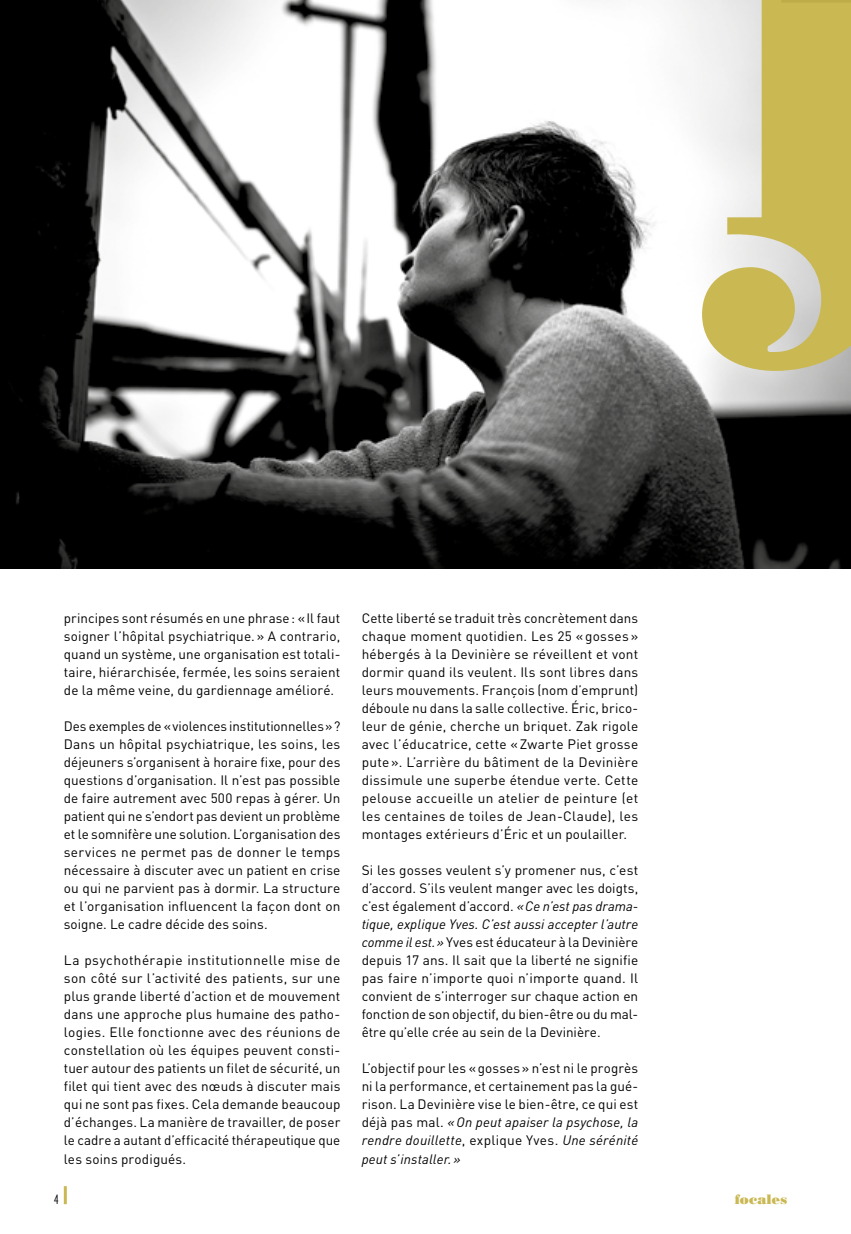
<style>
.page{position:relative;width:851px;height:1234px;background:#fff}
.page>*{position:absolute;margin:0;border:0;box-sizing:border-box;transform-origin:0 0}
.t1{font:13.5px/18px "DIN";letter-spacing:.01em;color:#000;text-align:justify}
.t2{font:13.5px "Bodoni Poster";letter-spacing:.01em;color:#cab853}
.t3{font:300 extra-condensed 13.5px "Interstate";color:#000}
.s1{font-style:italic}
</style>
<div class="page">
<img style="left:0;top:0;width:850px;height:568px">
<svg style="left:702px;top:0;width:148px;height:371px"></svg>
<svg style="left:781px;top:0;width:69px;height:299px;background:#caba5c"></svg>
<hr style="left:64px;top:1185px;width:3px;height:18px;background:#cab853">
<p class="t1" style="left:64px;top:609px;width:278px">principes sont résumés en une phrase: «Il faut soigner l’hôpital psychiatrique.» A contrario, quand un système, une organisation est totali&shy;taire, hiérarchisée, fermée, les soins seraient de la même veine, du gardiennage amélioré.</p>
<p class="t1" style="left:64px;top:717px;width:278px">Des exemples de «violences institutionnelles»?<br>Dans un hôpital psychiatrique, les soins, les déjeuners s’organisent à horaire fixe, pour des questions d’organisation. Il n’est pas possible de faire autrement avec 500 repas à gérer. Un patient qui ne s’endort pas devient un problème et le somnifère une solution. L’organisation des services ne permet pas de donner le temps nécessaire à discuter avec un patient en crise ou qui ne parvient pas à dormir. La structure et l’organisation influencent la façon dont on soigne. Le cadre décide des soins.</p>
<p class="t1" style="left:64px;top:951px;width:278px">La psychothérapie institutionnelle mise de son côté sur l’activité des patients, sur une plus grande liberté d’action et de mouvement dans une approche plus humaine des patho&shy;logies. Elle fonctionne avec des réunions de constellation où les équipes peuvent consti&shy;tuer autour des patients un filet de sécurité, un filet qui tient avec des nœuds à discuter mais qui ne sont pas fixes. Cela demande beaucoup d’échanges. La manière de travailler, de poser le cadre a autant d’efficacité thérapeutique que les soins prodigués.</p>
<p class="t1" style="left:361px;top:609px;width:278px">Cette liberté se traduit très concrètement dans chaque moment quotidien. Les 25 «gosses» hébergés à la Devinière se réveillent et vont dormir quand ils veulent. Ils sont libres dans leurs mouvements. François (nom d’emprunt) déboule nu dans la salle collective. Éric, brico&shy;leur de génie, cherche un briquet. Zak rigole avec l’éducatrice, cette «Zwarte Piet grosse pute ». L’arrière du bâtiment de la Devinière dissimule une superbe étendue verte. Cette pelouse accueille un atelier de peinture (et les centaines de toiles de Jean-Claude), les montages extérieurs d’Éric et un poulailler.</p>
<p class="t1" style="left:361px;top:861px;width:278px">Si les gosses veulent s’y promener nus, c’est d’accord. S’ils veulent manger avec les doigts, c’est également d’accord. <span class="s1">«Ce n’est pas drama&shy;tique, explique Yves. C’est aussi accepter l’autre comme il est.»</span> Yves est éducateur à la Devinière depuis 17 ans. Il sait que la liberté ne signifie pas faire n’importe quoi n’importe quand. Il convient de s’interroger sur chaque action en fonction de son objectif, du bien-être ou du mal&shy;être qu’elle crée au sein de la Devinière.</p>
<p class="t1" style="left:361px;top:1059px;width:278px">L’objectif pour les «gosses» n’est ni le progrès ni la performance, et certainement pas la gué&shy;rison. La Devinière vise le bien-être, ce qui est déjà pas mal. <span class="s1">«On peut apaiser la psychose, la rendre douillette</span>, explique Yves. <span class="s1">Une sérénité peut s’installer.»</span></p>
<p class="t3" style="left:54px;top:1191px;width:6px">4</p>
<p class="t2" style="left:734px;top:1190px;width:54px">focales</p>
</div>
